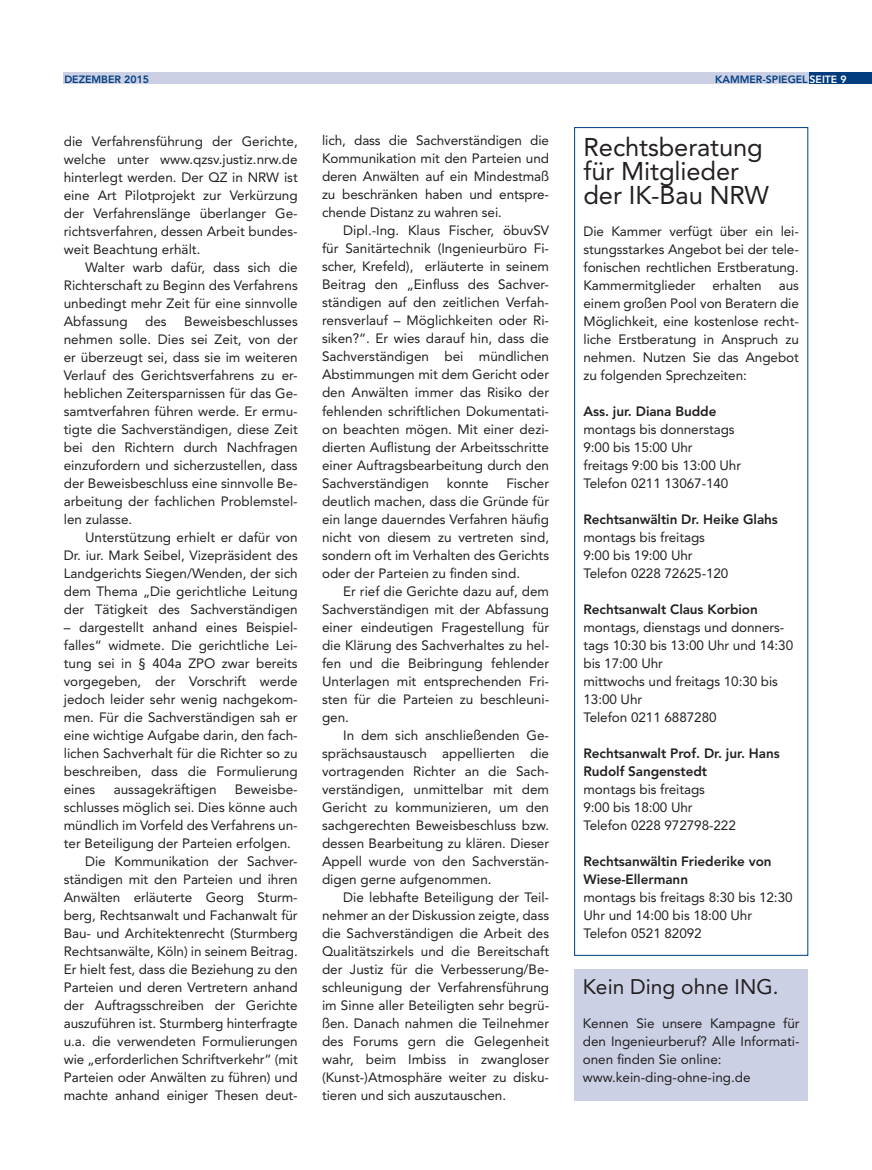
<style>
.page{position:relative;width:872px;height:1170px;background:#fff}
.page>*{position:absolute;margin:0;border:0;box-sizing:border-box;transform-origin:0 0}
.t1{font:25.5px/24px "Avenir LT Std";letter-spacing:-.005em;color:#231f20}
.t2{font:21px "Avenir LT Std";color:#231f20}
.t3{font:13.5px/18px "Avenir LT Std";letter-spacing:-.005em;color:#231f20;text-align:justify}
.t4{font:800 13.5px/18px "Avenir LT Std";letter-spacing:-.005em;color:#231f20}
.t5{font:800 10.5px "Avenir LT Std";color:#013d7d}
.s1{color:#fff}
</style>
<div class="page">
<div style="left:807px;top:73px;width:65px;height:11px;background:#013d7d"></div>
<div style="left:63px;top:73px;width:745px;height:11px;background:#cbd0e4"></div>
<div style="left:574px;top:127px;width:234px;height:828px;border:1px solid #013d7d"></div>
<div style="left:574px;top:969px;width:234px;height:131px;background:#cbd0e4"></div>
<p class="t5" style="left:64px;top:73px;width:86px">DEZEMBER 2015</p>
<p class="t5" style="left:715px;top:73px;width:133px">KAMMER-SPIEGEL <span class="s1">SEITE 9</span></p>
<p class="t3" style="left:64px;top:132px;width:235px">die Verfahrensführung der Gerichte, welche unter www.qzsv.justiz.nrw.de hinterlegt werden. Der QZ in NRW ist eine Art Pilotprojekt zur Verkürzung der Verfahrenslänge überlanger Ge&shy;richtsverfahren, dessen Arbeit bundes&shy;weit Beachtung erhält.</p>
<p class="t3" style="left:64px;top:258px;width:235px;text-indent:21px">Walter warb dafür, dass sich die Richterschaft zu Beginn des Verfahrens unbedingt mehr Zeit für eine sinnvolle Abfassung</p>
<p class="t3" style="left:64px;top:312px;width:235px;text-indent:120px">Beweisbeschlusses nehmen solle. Dies sei Zeit, von der er überzeugt sei, dass sie im weiteren Verlauf des Gerichtsverfahrens zu er&shy;heblichen Zeitersparnissen für das Ge&shy;samtverfahren führen werde. Er ermu&shy;tigte die Sachverständigen, diese Zeit bei den Richtern durch Nachfragen einzufordern und sicherzustellen, dass der Beweisbeschluss eine sinnvolle Be&shy;arbeitung der fachlichen Problemstel&shy;len zulasse.</p>
<p class="t3" style="left:64px;top:528px;width:235px;text-indent:21px">Unterstützung erhielt er dafür von Dr. iur. Mark Seibel, Vizepräsident des Landgerichts Siegen/Wenden, der sich dem Thema „Die gerichtliche Leitung der Tätigkeit des Sachverständigen</p>
<p class="t3" style="left:64px;top:618px;width:235px">– dargestellt anhand eines Beispiel&shy;falles“ widmete. Die gerichtliche Lei&shy;tung sei in § 404a ZPO zwar bereits vorgegeben, der Vorschrift werde jedoch leider sehr wenig nachgekom&shy;men. Für die Sachverständigen sah er eine wichtige Aufgabe darin, den fach&shy;lichen Sachverhalt für die Richter so zu beschreiben, dass die Formulierung eines</p>
<p class="t3" style="left:145px;top:312px;width:23px">des</p>
<p class="t3" style="left:114px;top:780px;width:104px">aussagekräftigen</p>
<p class="t3" style="left:235px;top:780px;width:64px">Beweisbe-</p>
<p class="t3" style="left:64px;top:798px;width:235px">schlusses möglich sei. Dies könne auch</p>
<p class="t3" style="left:64px;top:816px;width:235px">mündlich im Vorfeld des Verfahrens un-</p>
<p class="t3" style="left:64px;top:834px;width:229px">ter Beteiligung der Parteien erfolgen.</p>
<p class="t3" style="left:85px;top:852px;width:214px">Die Kommunikation der Sachver-</p>
<p class="t3" style="left:64px;top:870px;width:235px">ständigen mit den Parteien und ihren</p>
<p class="t3" style="left:64px;top:888px;width:235px">Anwälten erläuterte Georg Sturm-</p>
<p class="t3" style="left:64px;top:906px;width:235px">berg, Rechtsanwalt und Fachanwalt für</p>
<p class="t3" style="left:64px;top:924px;width:235px">Bau- und Architektenrecht (Sturmberg</p>
<p class="t3" style="left:64px;top:942px;width:235px">Rechtsanwälte, Köln) in seinem Beitrag.</p>
<p class="t3" style="left:64px;top:960px;width:235px">Er hielt fest, dass die Beziehung zu den</p>
<p class="t3" style="left:64px;top:978px;width:235px">Parteien und deren Vertretern anhand</p>
<p class="t3" style="left:64px;top:996px;width:235px">der Auftragsschreiben der Gerichte</p>
<p class="t3" style="left:64px;top:1014px;width:235px">auszuführen ist. Sturmberg hinterfragte</p>
<p class="t3" style="left:64px;top:1032px;width:235px">u.a. die verwendeten Formulierungen</p>
<p class="t3" style="left:64px;top:1050px;width:235px">wie „erforderlichen Schriftverkehr“ (mit</p>
<p class="t3" style="left:64px;top:1068px;width:235px">Parteien oder Anwälten zu führen) und</p>
<p class="t3" style="left:64px;top:1086px;width:235px">machte anhand einiger Thesen deut-</p>
<p class="t3" style="left:322px;top:132px;width:229px">lich, dass die Sachverständigen die Kommunikation mit den Parteien und deren Anwälten auf ein Mindestmaß zu beschränken haben und entspre&shy;chende Distanz zu wahren sei.</p>
<p class="t3" style="left:322px;top:222px;width:229px;text-indent:21px">Dipl.-Ing. Klaus Fischer, öbuvSV für Sanitärtechnik (Ingenieurbüro Fi&shy;scher, Krefeld), erläuterte in seinem Beitrag den „Einfluss des Sachver&shy;ständigen auf den zeitlichen Verfah&shy;rensverlauf – Möglichkeiten oder Ri&shy;siken?“. Er wies darauf hin, dass die Sachverständigen bei mündlichen Abstimmungen mit dem Gericht oder den Anwälten immer das Risiko der fehlenden schriftlichen Dokumentati&shy;on beachten mögen. Mit einer dezi&shy;dierten Auflistung der Arbeitsschritte einer Auftragsbearbeitung durch den Sachverständigen</p>
<p class="t3" style="left:322px;top:474px;width:229px;text-indent:184px">Fischer deutlich machen, dass die Gründe für ein lange dauerndes Verfahren häufig nicht von diesem zu vertreten sind, sondern oft im Verhalten des Gerichts oder der Parteien zu finden sind.</p>
<p class="t3" style="left:322px;top:582px;width:229px;text-indent:21px">Er rief die Gerichte dazu auf, dem Sachverständigen mit der Abfassung einer eindeutigen Fragestellung für die Klärung des Sachverhaltes zu hel&shy;fen und die Beibringung fehlender Unterlagen mit entsprechenden Fri&shy;sten für die Parteien zu beschleuni&shy;gen.</p>
<p class="t3" style="left:322px;top:726px;width:229px;text-indent:21px">In dem sich anschließenden Ge&shy;sprächsaustausch appellierten die vortragenden Richter an die Sach&shy;verständigen, unmittelbar mit dem Gericht zu kommunizieren, um den sachgerechten Beweisbeschluss bzw. dessen Bearbeitung zu klären. Dieser Appell wurde von den Sachverstän&shy;digen gerne aufgenommen.</p>
<p class="t3" style="left:322px;top:888px;width:229px;text-indent:21px">Die lebhafte Beteiligung der Teil&shy;nehmer an der Diskussion zeigte, dass die Sachverständigen die Arbeit des Qualitätszirkels und die Bereitschaft der Justiz für die Verbesserung/Be&shy;schleunigung der Verfahrensführung im Sinne aller Beteiligten sehr begrü&shy;ßen. Danach nahmen die Teilnehmer des Forums gern die Gelegenheit wahr, beim Imbiss in zwangloser (Kunst-)Atmosphäre weiter zu disku&shy;tieren und sich auszutauschen.</p>
<p class="t3" style="left:447px;top:474px;width:44px">konnte</p>
<h1 class="t1" style="left:583px;top:135px;width:187px">Rechtsberatung für Mitglieder der IK-Bau NRW</h1>
<p class="t3" style="left:583px;top:222px;width:217px">Die Kammer verfügt über ein lei&shy;stungsstarkes Angebot bei der tele&shy;fonischen rechtlichen Erstberatung.<br>Kammermitglieder</p>
<p class="t3" style="left:712px;top:276px;width:51px">erhalten</p>
<p class="t3" style="left:583px;top:276px;width:217px;text-indent:195px">aus einem großen Pool von Beratern die Möglichkeit, eine kostenlose recht&shy;liche Erstberatung in Anspruch zu nehmen. Nutzen Sie das Angebot zu folgenden Sprechzeiten:</p>
<p class="t4" style="left:583px;top:402px;width:134px">Ass. jur. Diana Budde</p>
<p class="t3" style="left:583px;top:420px;width:159px;text-align:left">montags bis donnerstags<br>9:00 bis 15:00 Uhr<br>freitags 9:00 bis 13:00 Uhr<br>Telefon 0211 13067-140</p>
<p class="t4" style="left:583px;top:510px;width:196px">Rechtsanwältin Dr. Heike Glahs</p>
<p class="t3" style="left:583px;top:528px;width:146px;text-align:left">montags bis freitags<br>9:00 bis 19:00 Uhr<br>Telefon 0228 72625-120</p>
<p class="t4" style="left:583px;top:600px;width:176px">Rechtsanwalt Claus Korbion</p>
<p class="t3" style="left:583px;top:618px;width:211px;text-align:left">montags, dienstags und donners&shy;tags 10:30 bis 13:00 Uhr und 14:30 bis 17:00 Uhr<br>mittwochs und freitags 10:30 bis<br>13:00 Uhr<br>Telefon 0211 6887280</p>
<p class="t4" style="left:583px;top:744px;width:198px">Rechtsanwalt Prof. Dr. jur. Hans<br>Rudolf Sangenstedt</p>
<p class="t3" style="left:583px;top:780px;width:154px;text-align:left">montags bis freitags<br>9:00 bis 18:00 Uhr<br>Telefon 0228 972798-222</p>
<p class="t4" style="left:583px;top:852px;width:190px">Rechtsanwältin Friederike von<br>Wiese-Ellermann</p>
<p class="t3" style="left:583px;top:888px;width:211px;text-align:left">montags bis freitags 8:30 bis 12:30<br>Uhr und 14:00 bis 18:00 Uhr<br>Telefon 0521 82092</p>
<h2 class="t2" style="left:583px;top:974px;width:197px">Kein Ding ohne ING.</h2>
<p class="t3" style="left:583px;top:1014px;width:218px;text-align:left">Kennen Sie unsere Kampagne für den Ingenieurberuf? Alle Informati&shy;onen finden Sie online: www.kein-ding-ohne-ing.de</p>
</div>
